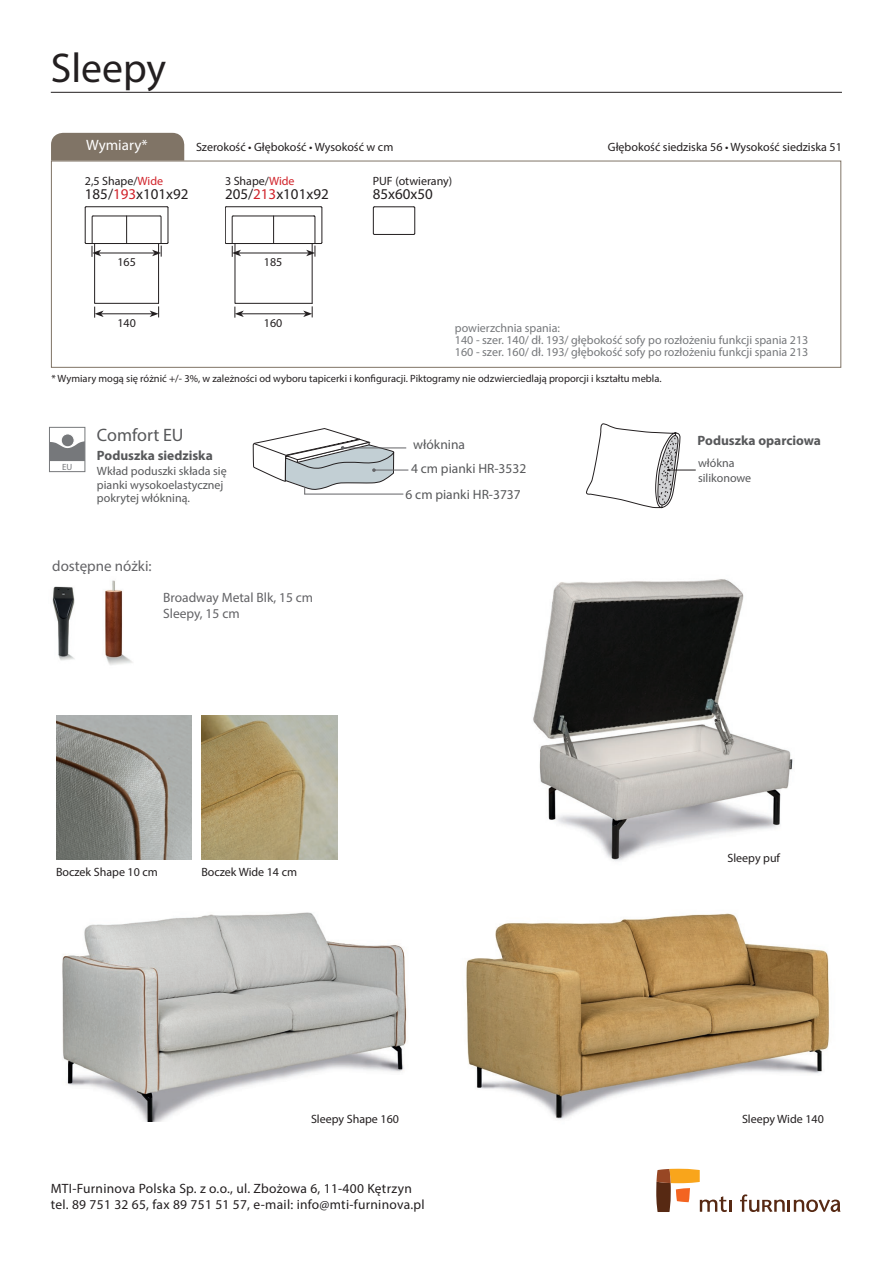
<style>
.page{position:relative;width:893px;height:1263px;background:#fff}
.page>*{position:absolute;margin:0;border:0;box-sizing:border-box;transform-origin:0 0}
.t1{font:41.7px "Myriad Pro";color:#231f20}
.t2{font:18px "Myriad Pro";color:#57585a}
.t3{font:15px "Myriad Pro";color:#231f20}
.t4{font:15px "Myriad Pro";color:#636366}
.t5{font:15px "Myriad Pro";color:#fff}
.t6{font:13.5px/16.2px "Myriad Pro";letter-spacing:.02em;color:#231f20}
.t7{font:13.5px "Myriad Pro";color:#57585a}
.t8{font:700 13.5px "Myriad Pro";color:#57585a}
.t9{font:13.5px/16.2px "Myriad Pro";color:#636366}
.t10{font:12px "Myriad Pro";color:#231f20}
.t11{font:12px/12px "Myriad Pro";color:#76787b}
.t12{font:12px/13.5px "Myriad Pro";color:#57585a}
.t13{font:10.5px "Myriad Pro";color:#231f20}
.t14{font:9px "Myriad Pro";color:#76787b}
.s1{color:#d1232a}
</style>
<div class="page">
<hr style="left:226px;top:206px;width:95px;height:1px;background:#231f20">
<hr style="left:225px;top:208px;width:1px;height:35px;background:#231f20">
<hr style="left:322px;top:208px;width:1px;height:35px;background:#231f20">
<hr style="left:86px;top:206px;width:81px;height:1px;background:#231f20">
<hr style="left:168px;top:208px;width:1px;height:35px;background:#231f20">
<hr style="left:85px;top:208px;width:1px;height:35px;background:#231f20">
<hr style="left:51px;top:92px;width:791px;height:1px;background:#231f20">
<div style="left:51px;top:133px;width:133px;height:28px;background:#807466"></div>
<svg style="left:656px;top:1169px;width:76px;height:43px"></svg>
<svg style="left:740px;top:1194px;width:100px;height:18px"></svg>
<div style="left:51px;top:161px;width:790px;height:207px;border:1px solid #807466"></div>
<svg style="left:413px;top:206px;width:2px;height:29px"></svg>
<hr style="left:374px;top:206px;width:40px;height:1px;background:#231f20">
<svg style="left:373px;top:206px;width:2px;height:29px"></svg>
<hr style="left:374px;top:234px;width:40px;height:1px;background:#231f20">
<svg style="left:84px;top:215px;width:85px;height:103px"></svg>
<svg style="left:225px;top:215px;width:97px;height:103px"></svg>
<div style="left:49px;top:427px;width:36px;height:45px;border:1px solid #76787b"></div>
<svg style="left:49px;top:434px;width:36px;height:27px"></svg>
<hr style="left:373px;top:470px;width:35px;height:1px;background:#636366">
<hr style="left:343px;top:447px;width:63px;height:1px;background:#636366">
<hr style="left:304px;top:494px;width:99px;height:1px;background:#636366">
<svg style="left:253px;top:428px;width:141px;height:67px"></svg>
<svg style="left:586px;top:423px;width:110px;height:85px"></svg>
<img style="left:466px;top:913px;width:364px;height:207px">
<img style="left:62px;top:912px;width:345px;height:209px">
<img style="left:201px;top:715px;width:136px;height:144px">
<img style="left:56px;top:715px;width:136px;height:144px">
<img style="left:52px;top:586px;width:23px;height:75px">
<img style="left:105px;top:580px;width:28px;height:85px">
<img style="left:533px;top:579px;width:260px;height:282px">
<h1 class="t1" style="left:51px;top:43px;width:117px">Sleepy</h1>
<p class="t5" style="left:86px;top:136px;width:63px">Wymiary*</p>
<p class="t10" style="left:196px;top:140px;width:199px">Szerokość • Głębokość • Wysokość w cm</p>
<p class="t10" style="left:608px;top:140px;width:235px">Głębokość siedziska 56 • Wysokość siedziska 51</p>
<p class="t10" style="left:85px;top:173px;width:80px">2,5 Shape/<span class="s1">Wide</span></p>
<p class="t3" style="left:85px;top:184px;width:105px">185/<span class="s1">193</span>x101x92</p>
<p class="t10" style="left:225px;top:173px;width:71px">3 Shape/<span class="s1">Wide</span></p>
<p class="t3" style="left:225px;top:184px;width:105px">205/<span class="s1">213</span>x101x92</p>
<p class="t10" style="left:373px;top:173px;width:81px">PUF (otwierany)</p>
<p class="t3" style="left:373px;top:184px;width:62px">85x60x50</p>
<p class="t10" style="left:117px;top:255px;width:20px">165</p>
<p class="t10" style="left:264px;top:254px;width:20px">185</p>
<p class="t10" style="left:117px;top:315px;width:20px">140</p>
<p class="t10" style="left:264px;top:315px;width:20px">160</p>
<p class="t11" style="left:455px;top:321px;width:355px">powierzchnia spania:<br>140 - szer. 140/ dł. 193/ głębokość sofy po rozłożeniu funkcji spania 213<br>160 - szer. 160/ dł. 193/ głębokość sofy po rozłożeniu funkcji spania 213</p>
<p class="t13" style="left:51px;top:372px;width:612px">* Wymiary mogą się różnić +/- 3%, w zależności od wyboru tapicerki i konfiguracji. Piktogramy nie odzwierciedlają proporcji i kształtu mebla.</p>
<p class="t14" style="left:62px;top:461px;width:12px">EU</p>
<h2 class="t2" style="left:97px;top:424px;width:88px">Comfort EU</h2>
<p class="t8" style="left:97px;top:447px;width:117px">Poduszka siedziska</p>
<p class="t12" style="left:97px;top:464px;width:131px">Wkład poduszki składa się pianki wysokoelastycznej pokrytej włókniną.</p>
<p class="t4" style="left:52px;top:557px;width:101px">dostępne nóżki:</p>
<p class="t9" style="left:163px;top:589px;width:152px">Broadway Metal Blk, 15 cm<br>Sleepy, 15 cm</p>
<p class="t7" style="left:413px;top:436px;width:53px">włóknina</p>
<p class="t7" style="left:411px;top:460px;width:117px">4 cm pianki HR-3532</p>
<p class="t7" style="left:405px;top:486px;width:117px">6 cm pianki HR-3737</p>
<p class="t8" style="left:698px;top:432px;width:125px">Poduszka oparciowa</p>
<p class="t12" style="left:698px;top:455px;width:55px;line-height:15px">włókna silikonowe</p>
<p class="t10" style="left:56px;top:864px;width:103px">Boczek Shape 10 cm</p>
<p class="t10" style="left:201px;top:864px;width:97px">Boczek Wide 14 cm</p>
<p class="t10" style="left:727px;top:851px;width:54px">Sleepy puf</p>
<p class="t10" style="left:311px;top:1111px;width:89px">Sleepy Shape 160</p>
<p class="t10" style="left:742px;top:1111px;width:83px">Sleepy Wide 140</p>
<p class="t6" style="left:51px;top:1180px;width:375px">MTI-Furninova Polska Sp. z o.o., ul. Zbożowa 6, 11-400 Kętrzyn tel. 89 751 32 65, fax 89 751 51 57, e-mail: info@mti-furninova.pl</p>
</div>
